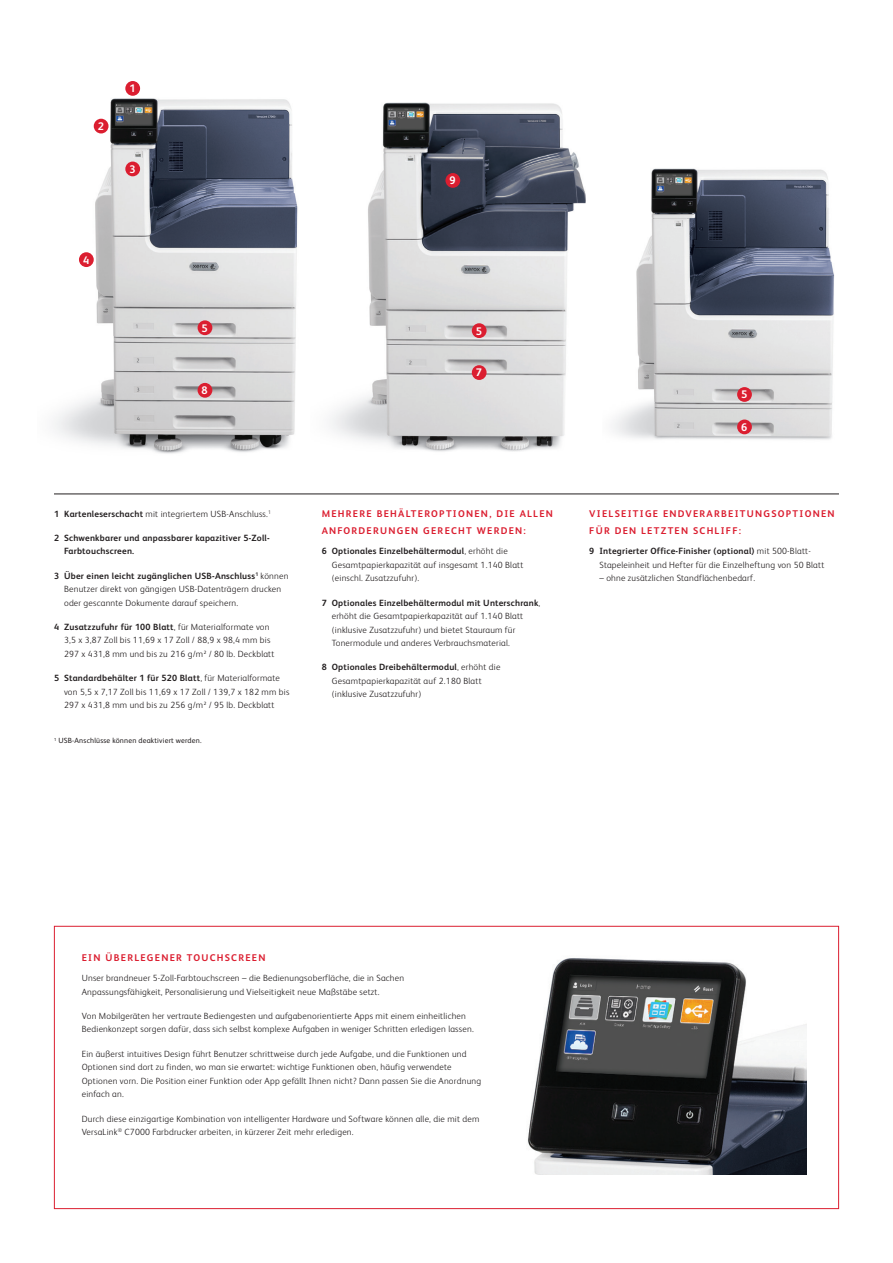
<style>
.page{position:relative;width:893px;height:1263px;background:#fff}
.page>*{position:absolute;margin:0;border:0;box-sizing:border-box;transform-origin:0 0}
.t1{font:700 10.95px "Xerox Sans";color:#fff}
.Body_Subhead_8_5_12{font:700 9.75px/17.2px "Xerox Sans";letter-spacing:.13em;color:#db1e30}
.Body_Text_7_10{font:300 9px/13.5px "Xerox Sans";letter-spacing:.025em;color:#231f20}
.Body_Text_7_10-2{font:700 9px/13.5px "Xerox Sans";letter-spacing:.025em;color:#231f20}
.Legal{font:7.5px "Xerox Sans";letter-spacing:.025em;color:#231f20}
.s1{font-weight:700}
</style>
<div class="page">
<img style="left:53px;top:91px;width:245px;height:363px">
<img style="left:330px;top:102px;width:256px;height:350px">
<img style="left:527px;top:958px;width:280px;height:216px">
<div style="left:472px;top:323px;width:15px;height:15px;background:#db1e30;border-radius:50%"></div>
<div style="left:472px;top:365px;width:15px;height:15px;background:#db1e30;border-radius:50%"></div>
<div style="left:445px;top:173px;width:15px;height:15px;background:#db1e30;border-radius:50%"></div>
<img style="left:613px;top:168px;width:221px;height:272px">
<div style="left:737px;top:387px;width:15px;height:15px;background:#db1e30;border-radius:50%"></div>
<div style="left:737px;top:419px;width:15px;height:15px;background:#db1e30;border-radius:50%"></div>
<div style="left:125px;top:81px;width:15px;height:15px;background:#db1e30;border-radius:50%"></div>
<div style="left:125px;top:162px;width:15px;height:14px;background:#db1e30;border-radius:50%"></div>
<div style="left:94px;top:119px;width:15px;height:14px;background:#db1e30;border-radius:50%"></div>
<div style="left:79px;top:252px;width:15px;height:15px;background:#db1e30;border-radius:50%"></div>
<div style="left:198px;top:320px;width:14px;height:15px;background:#db1e30;border-radius:50%"></div>
<div style="left:198px;top:383px;width:14px;height:15px;background:#db1e30;border-radius:50%"></div>
<hr style="left:54px;top:494px;width:785px;height:1px;background:#231f20">
<p class="t1" style="left:98px;top:119px;width:8px">2</p>
<p class="t1" style="left:129px;top:81px;width:8px">1</p>
<p class="t1" style="left:129px;top:162px;width:8px">3</p>
<p class="t1" style="left:83px;top:252px;width:8px">4</p>
<p class="t1" style="left:202px;top:320px;width:8px">5</p>
<p class="t1" style="left:202px;top:383px;width:8px">8</p>
<p class="t1" style="left:449px;top:173px;width:8px">9</p>
<p class="t1" style="left:476px;top:323px;width:8px">5</p>
<p class="t1" style="left:476px;top:365px;width:8px">7</p>
<p class="Body_Text_7_10" style="left:54px;top:506px;width:219px"><span class="s1">1 Kartenleserschacht</span> mit integriertem USB-Anschluss.<sup>1</sup></p>
<p class="Body_Text_7_10-2" style="left:64px;top:531px;width:207px;text-indent:-10px">2 Schwenkbarer und anpassbarer kapazitiver 5-Zoll-<br>Farbtouchscreen.</p>
<p class="Body_Text_7_10" style="left:64px;top:568px;width:226px;text-indent:-10px"><span class="s1">3 Über einen leicht zugänglichen USB-Anschluss</span><sup>1</sup> können<br>Benutzer direkt von gängigen USB-Datenträgern drucken oder gescannte Dokumente darauf speichern.</p>
<p class="Body_Text_7_10" style="left:64px;top:620px;width:212px;text-indent:-10px"><span class="s1">4 Zusatzzufuhr für 100 Blatt</span>, für Materialformate von<br>3,5 x 3,87 Zoll bis 11,69 x 17 Zoll / 88,9 x 98,4 mm bis<br>297 x 431,8 mm und bis zu 216 g/m² / 80 lb. Deckblatt</p>
<p class="Body_Text_7_10" style="left:64px;top:671px;width:227px;text-indent:-10px"><span class="s1">5 Standardbehälter 1 für 520 Blatt</span>, für Materialformate von 5,5 x 7,17 Zoll bis 11,69 x 17 Zoll / 139,7 x 182 mm bis<br>297 x 431,8 mm und bis zu 256 g/m² / 95 lb. Deckblatt</p>
<p class="Legal" style="left:54px;top:735px;width:149px"><sup>1</sup> USB-Anschlüsse können deaktiviert werden.</p>
<p class="Body_Subhead_8_5_12" style="left:322px;top:505px;width:233px">MEHRERE BEHÄLTEROPTIONEN, DIE ALLEN<br>ANFORDERUNGEN GERECHT WERDEN:</p>
<p class="Body_Text_7_10" style="left:332px;top:544px;width:193px;text-indent:-10px"><span class="s1">6 Optionales Einzelbehältermodul</span>, erhöht die<br>Gesamtpapierkapazität auf insgesamt 1.140 Blatt (einschl. Zusatzzufuhr).</p>
<p class="Body_Text_7_10" style="left:332px;top:595px;width:210px;text-indent:-10px"><span class="s1">7 Optionales Einzelbehältermodul mit Unterschrank</span>, erhöht die Gesamtpapierkapazität auf 1.140 Blatt (inklusive Zusatzzufuhr) und bietet Stauraum für Tonermodule und anderes Verbrauchsmaterial.</p>
<p class="Body_Text_7_10" style="left:332px;top:660px;width:170px;text-indent:-10px"><span class="s1">8 Optionales Dreibehältermodul</span>, erhöht die<br>Gesamtpapierkapazität auf 2.180 Blatt (inklusive Zusatzzufuhr)</p>
<p class="t1" style="left:741px;top:387px;width:8px">5</p>
<p class="t1" style="left:741px;top:419px;width:8px">6</p>
<p class="Body_Subhead_8_5_12" style="left:589px;top:505px;width:247px">VIELSEITIGE ENDVERARBEITUNGSOPTIONEN<br>FÜR DEN LETZTEN SCHLIFF:</p>
<p class="Body_Text_7_10" style="left:599px;top:544px;width:226px;text-indent:-10px"><span class="s1">9 Integrierter Office-Finisher (optional)</span> mit 500-Blatt-<br>Stapeleinheit und Hefter für die Einzelheftung von 50 Blatt</p>
<p class="Body_Text_7_10" style="left:599px;top:571px;width:157px">– ohne zusätzlichen Standflächenbedarf.</p>
<p class="Body_Subhead_8_5_12" style="left:82px;top:949px;width:185px">EIN ÜBERLEGENER TOUCHSCREEN</p>
<p class="Body_Text_7_10" style="left:82px;top:971px;width:324px">Unser brandneuer 5-Zoll-Farbtouchscreen – die Bedienungsoberfläche, die in Sachen<br>Anpassungsfähigkeit, Personalisierung und Vielseitigkeit neue Maßstäbe setzt.</p>
<p class="Body_Text_7_10" style="left:82px;top:1009px;width:394px">Von Mobilgeräten her vertraute Bediengesten und aufgabenorientierte Apps mit einem einheitlichen<br>Bedienkonzept sorgen dafür, dass sich selbst komplexe Aufgaben in weniger Schritten erledigen lassen.</p>
<p class="Body_Text_7_10" style="left:82px;top:1046px;width:401px">Ein äußerst intuitives Design führt Benutzer schrittweise durch jede Aufgabe, und die Funktionen und Optionen sind dort zu finden, wo man sie erwartet: wichtige Funktionen oben, häufig verwendete Optionen vorn. Die Position einer Funktion oder App gefällt Ihnen nicht? Dann passen Sie die Anordnung einfach an.</p>
<p class="Body_Text_7_10" style="left:82px;top:1111px;width:399px">Durch diese einzigartige Kombination von intelligenter Hardware und Software können alle, die mit dem<br>VersaLink<sup>®</sup> C7000 Farbdrucker arbeiten, in kürzerer Zeit mehr erledigen.</p>
</div>
